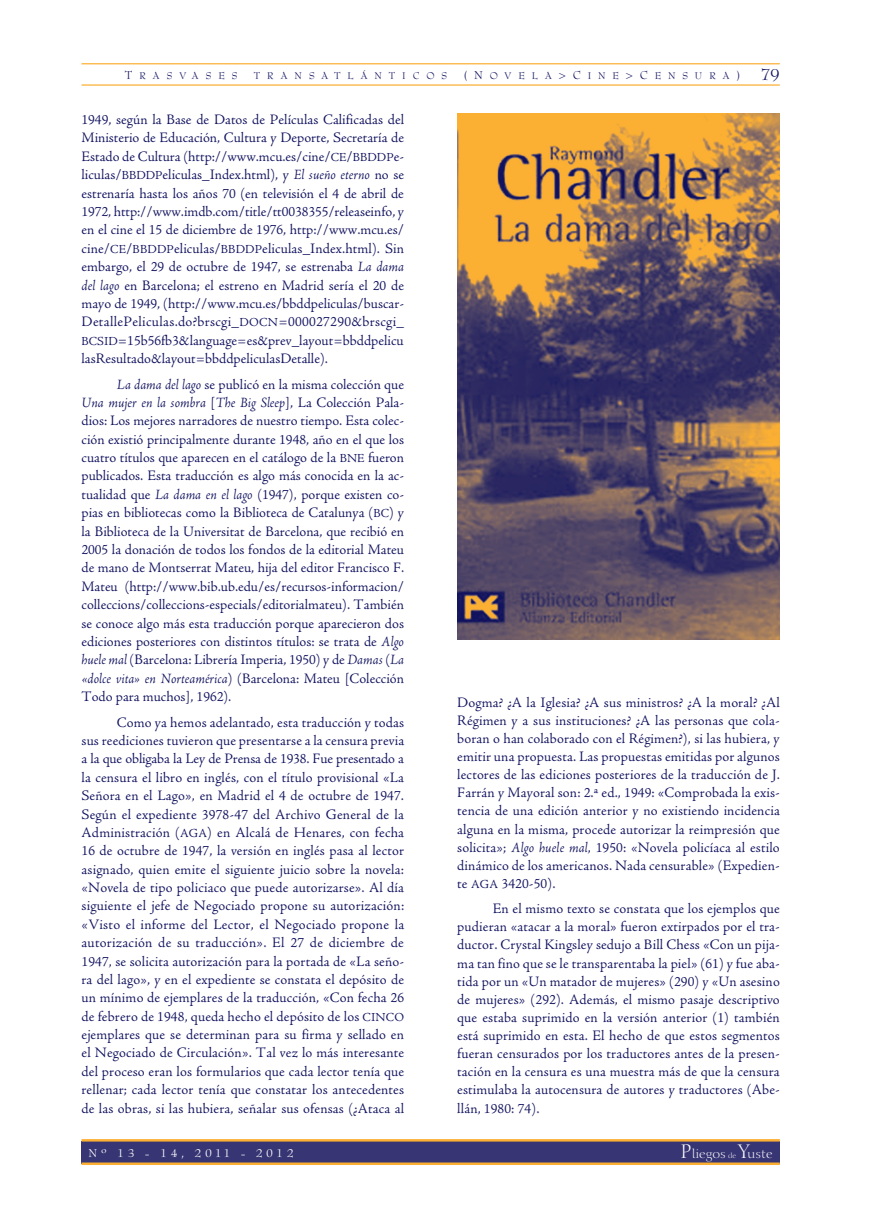
<style>
.page{position:relative;width:872px;height:1226px;background:#fff}
.page>*{position:absolute;margin:0;border:0;box-sizing:border-box;transform-origin:0 0}
.t1{font:15px/18.4px "Adobe Jenson";letter-spacing:.01em;color:#11125f;text-align:justify}
.t2{font:12.5px "Bernhard Modern";letter-spacing:.28em;color:#fff}
.t3{font:12.5px "Bernhard Modern Roman SC850";color:#11125f}
.t4{font:12.25px "Calligraphic 810 BT";color:#fff}
.t5{font:10.62px "Bernhard Modern Roman SC850";letter-spacing:.645em;color:#11125f}
.s1{font-size:12.5px}
.s2{font-size:17.5px}
.s3{font-family:"Adobe Jenson Regular SC850";font-size:12.75px}
.s4{font-family:"Adobe Jenson Regular SC850"}
.s5{font-style:italic}
.s6{font-size:19px}
.s7{font-size:7px}
</style>
<div class="page">
<hr style="left:81px;top:63px;width:699px;height:1px;background:#fbb034">
<hr style="left:81px;top:84px;width:699px;height:2px;background:#fbb034">
<div style="left:81px;top:1141px;width:699px;height:22px;background:#373574"></div>
<hr style="left:81px;top:1139px;width:699px;height:3px;background:#fbb034">
<hr style="left:81px;top:1163px;width:699px;height:2px;background:#fbb034">
<img style="left:457px;top:113px;width:323px;height:526px">
<p class="t3" style="left:81px;top:68px;width:27px">T</p>
<p class="t5" style="left:139px;top:70px;width:99px">RASVASES</p>
<p class="t5" style="left:254px;top:70px;width:195px">TRANSATLÁNTICOS</p>
<p class="t5" style="left:464px;top:70px;width:317px"><span class="s1">(N</span>OVELA<span class="s1">&gt;C</span> INE<span class="s1">&gt;C</span> ENSURA<span class="s1">)</span> <span class="s2">79</span></p>
<p class="t1" style="left:81px;top:111px;width:324px">1949, según la Base de Datos de Películas Calificadas del Ministerio de Educación, Cultura y Deporte, Secretaría de Estado de Cultura (http://www.mcu.es/cine/<span class="s3">CE</span> <span class="s4">/</span><span class="s3">BBDDP</span>e&shy;liculas/<span class="s3">BBDDP</span>eliculas_Index.html), y <span class="s5">El sueño eterno</span> no se estrenaría hasta los años 70 (en televisión el 4 de abril de 1972, http://www.imdb.com/title/tt0038355/releaseinfo, y en el cine el 15 de diciembre de 1976, http://www.mcu.es/ cine/<span class="s3">CE</span> <span class="s4">/</span><span class="s3">BBDDP</span>eliculas/<span class="s3">BBDDP</span>eliculas_Index.html). Sin embargo, el 29 de octubre de 1947, se estrenaba <span class="s5">La dama del lago</span> en Barcelona; el estreno en Madrid sería el 20 de mayo de 1949, (http://www.mcu.es/bbddpeliculas/buscar-DetallePeliculas.do?brscgi_<span class="s3">DOCN</span>=000027290&amp;brscgi_ <span class="s3">BCSID</span>=15b56fb3&amp;language=es&amp;prev_layout=bbddpelicu lasResultado&amp;layout=bbddpeliculasDetalle).</p>
<p class="t1" style="left:81px;top:375px;width:324px;text-indent:35px"><span class="s5">La dama del lago</span> se publicó en la misma colección que <span class="s5">Una mujer en la sombra</span> [<span class="s5">The Big Sleep</span>], La Colección Pala&shy;dios: Los mejores narradores de nuestro tiempo. Esta colec&shy;ción existió principalmente durante 1948, año en el que los cuatro títulos que aparecen en el catálogo de la <span class="s3">BNE</span> fueron publicados. Esta traducción es algo más conocida en la ac&shy;tualidad que <span class="s5">La dama en el lago</span> (1947), porque existen co&shy;pias en bibliotecas como la Biblioteca de Catalunya (<span class="s3">BC</span>) y la Biblioteca de la Universitat de Barcelona, que recibió en 2005 la donación de todos los fondos de la editorial Mateu de mano de Montserrat Mateu, hija del editor Francisco F.<br>Mateu (http://www.bib.ub.edu/es/recursos-informacion/ colleccions/colleccions-especials/editorialmateu). También se conoce algo más esta traducción porque aparecieron dos ediciones posteriores con distintos títulos: se trata de <span class="s5">Algo huele mal</span> (Barcelona: Librería Imperia, 1950) y de <span class="s5">Damas</span> (<span class="s5">La «dolce vita» en Norteamérica</span>) (Barcelona: Mateu [Colección Todo para muchos], 1962).</p>
<p class="t1" style="left:81px;top:713px;width:324px;text-indent:35px">Como ya hemos adelantado, esta traducción y todas sus reediciones tuvieron que presentarse a la censura previa a la que obligaba la Ley de Prensa de 1938. Fue presentado a la censura el libro en inglés, con el título provisional «La Señora en el Lago», en Madrid el 4 de octubre de 1947.<br>Según el expediente 3978-47 del Archivo General de la Administración (<span class="s3">AGA</span><span class="s4">)</span> en Alcalá de Henares, con fecha 16 de octubre de 1947, la versión en inglés pasa al lector asignado, quien emite el siguiente juicio sobre la novela: «Novela de tipo policiaco que puede autorizarse». Al día siguiente el jefe de Negociado propone su autorización: «Visto el informe del Lector, el Negociado propone la autorización de su traducción». El 27 de diciembre de 1947, se solicita autorización para la portada de «La seño&shy;ra del lago», y en el expediente se constata el depósito de un mínimo de ejemplares de la traducción, «Con fecha 26 de febrero de 1948, queda hecho el depósito de los <span class="s3">CINCO </span>ejemplares que se determinan para su firma y sellado en el Negociado de Circulación». Tal vez lo más interesante del proceso eran los formularios que cada lector tenía que rellenar; cada lector tenía que constatar los antecedentes de las obras, si las hubiera, señalar sus ofensas (¿Ataca al</p>
<p class="t1" style="left:457px;top:694px;width:324px">Dogma? ¿A la Iglesia? ¿A sus ministros? ¿A la moral? ¿Al Régimen y a sus instituciones? ¿A las personas que cola&shy;boran o han colaborado con el Régimen?), si las hubiera, y emitir una propuesta. Las propuestas emitidas por algunos lectores de las ediciones posteriores de la traducción de J.<br>Farrán y Mayoral son: 2.ª ed., 1949: «Comprobada la exis&shy;tencia de una edición anterior y no existiendo incidencia alguna en la misma, procede autorizar la reimpresión que solicita»; <span class="s5">Algo huele mal</span>, 1950: «Novela policíaca al estilo dinámico de los americanos. Nada censurable» (Expedien&shy;te <span class="s3">AGA</span> 3420-50).</p>
<p class="t1" style="left:457px;top:900px;width:324px;text-indent:35px">En el mismo texto se constata que los ejemplos que pudieran «atacar a la moral» fueron extirpados por el tra&shy;ductor. Crystal Kingsley sedujo a Bill Chess «Con un pija&shy;ma tan fino que se le transparentaba la piel» (61) y fue aba&shy;tida por un «Un matador de mujeres» (290) y «Un asesino de mujeres» (292). Además, el mismo pasaje descriptivo que estaba suprimido en la versión anterior (1) también está suprimido en esta. El hecho de que estos segmentos fueran censurados por los traductores antes de la presen&shy;tación en la censura es una muestra más de que la censura estimulaba la autocensura de autores y traductores (Abe&shy;llán, 1980: 74).</p>
<p class="t2" style="left:89px;top:1147px;width:207px">Nº 13 - 14, 2011 - 2012</p>
<p class="t4" style="left:680px;top:1147px;width:94px"><span class="s6">P</span>liegos <span class="s7">de</span> <span class="s6">Y</span>uste</p>
</div>
